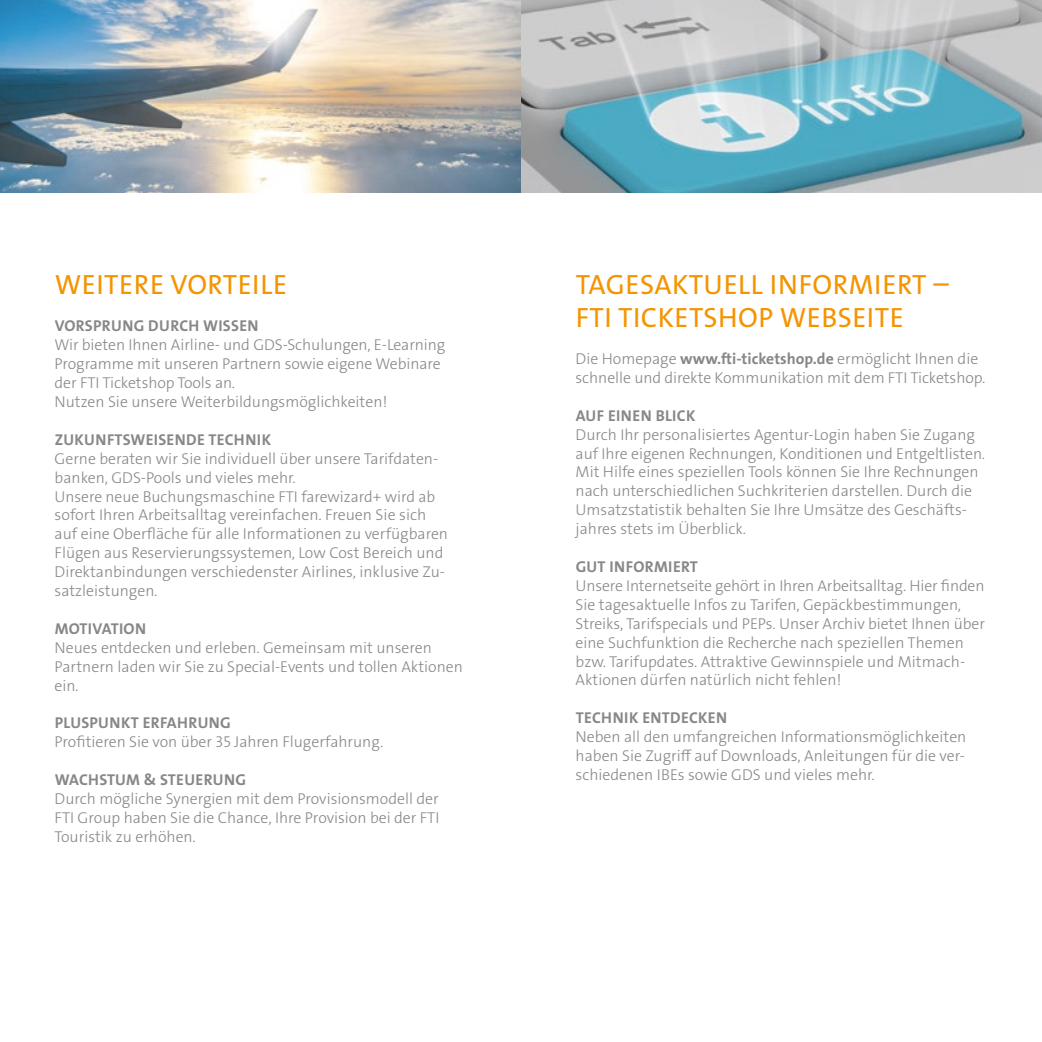
<style>
.page{position:relative;width:1042px;height:1042px;background:#fff}
.page>*{position:absolute;margin:0;border:0;box-sizing:border-box;transform-origin:0 0}
.t1{font:28px/33.2px "The Sans Os F";letter-spacing:.02em;color:#f49400}
.t2{font:300 15.75px/18.9px "The Sans Os F";color:#878787}
.t3{font:700 15.75px "The Sans Os F";letter-spacing:.02em;color:#878787}
.s1{font-weight:700}
</style>
<div class="page">
<img style="left:0;top:0;width:521px;height:193px">
<svg style="left:521px;top:0;width:521px;height:193px;background:#99b9c2"></svg>
<h1 class="t1" style="left:55px;top:268px;width:234px">WEITERE VORTEILE</h1>
<p class="t3" style="left:55px;top:316px;width:205px">VORSPRUNG DURCH WISSEN</p>
<p class="t2" style="left:55px;top:336px;width:392px">Wir bieten Ihnen Airline- und GDS-Schulungen, E-Learning Programme mit unseren Partnern sowie eigene Webinare der FTI Ticketshop Tools an.<br>Nutzen Sie unsere Weiterbildungsmöglichkeiten!</p>
<p class="t3" style="left:55px;top:429px;width:218px">ZUKUNFTSWEISENDE TECHNIK</p>
<p class="t2" style="left:55px;top:449px;width:395px">Gerne beraten wir Sie individuell über unsere Tarifdaten&shy;banken, GDS-Pools und vieles mehr.<br>Unsere neue Buchungsmaschine FTI farewizard+ wird ab sofort Ihren Arbeitsalltag vereinfachen. Freuen Sie sich auf eine Oberfläche für alle Informationen zu verfügbaren Flügen aus Reservierungssystemen, Low Cost Bereich und Direktanbindungen verschiedenster Airlines, inklusive Zu&shy;satzleistungen.</p>
<p class="t3" style="left:55px;top:618px;width:93px">MOTIVATION</p>
<p class="t2" style="left:55px;top:638px;width:410px">Neues entdecken und erleben. Gemeinsam mit unseren<br>Partnern laden wir Sie zu Special-Events und tollen Aktionen ein.</p>
<p class="t3" style="left:55px;top:713px;width:178px">PLUSPUNKT ERFAHRUNG</p>
<p class="t2" style="left:55px;top:733px;width:330px">Profitieren Sie von über 35 Jahren Flugerfahrung.</p>
<p class="t3" style="left:55px;top:770px;width:193px">WACHSTUM &amp; STEUERUNG</p>
<p class="t2" style="left:55px;top:789px;width:386px;text-align:justify">Durch mögliche Synergien mit dem Provisionsmodell der FTI Group haben Sie die Chance, Ihre Provision bei der FTI Touristik zu erhöhen.</p>
<h1 class="t1" style="left:576px;top:268px;width:375px">TAGESAKTUELL INFORMIERT –<br>FTI TICKETSHOP WEBSEITE</h1>
<p class="t2" style="left:575px;top:349px;width:411px">Die Homepage <span class="s1">www.fti-ticketshop.de</span> ermöglicht Ihnen die schnelle und direkte Kommunikation mit dem FTI Ticketshop.</p>
<p class="t3" style="left:576px;top:405px;width:121px">AUF EINEN BLICK</p>
<p class="t2" style="left:575px;top:425px;width:411px">Durch Ihr personalisiertes Agentur-Login haben Sie Zugang auf Ihre eigenen Rechnungen, Konditionen und Entgeltlisten.<br>Mit Hilfe eines speziellen Tools können Sie Ihre Rechnungen nach unterschiedlichen Suchkriterien darstellen. Durch die Umsatzstatistik behalten Sie Ihre Umsätze des Geschäfts&shy;jahres stets im Überblick.</p>
<p class="t3" style="left:576px;top:556px;width:124px">GUT INFORMIERT</p>
<p class="t2" style="left:575px;top:576px;width:411px">Unsere Internetseite gehört in Ihren Arbeitsalltag. Hier finden Sie tagesaktuelle Infos zu Tarifen, Gepäckbestimmungen, Streiks, Tarifspecials und PEPs. Unser Archiv bietet Ihnen über eine Suchfunktion die Recherche nach speziellen Themen bzw. Tarifupdates. Attraktive Gewinnspiele und Mitmach-Aktionen dürfen natürlich nicht fehlen!</p>
<p class="t3" style="left:576px;top:708px;width:153px">TECHNIK ENTDECKEN</p>
<p class="t2" style="left:575px;top:727px;width:392px;text-align:justify">Neben all den umfangreichen Informationsmöglichkeiten haben Sie Zugriff auf Downloads, Anleitungen für die ver&shy;schiedenen IBEs sowie GDS und vieles mehr.</p>
</div>
